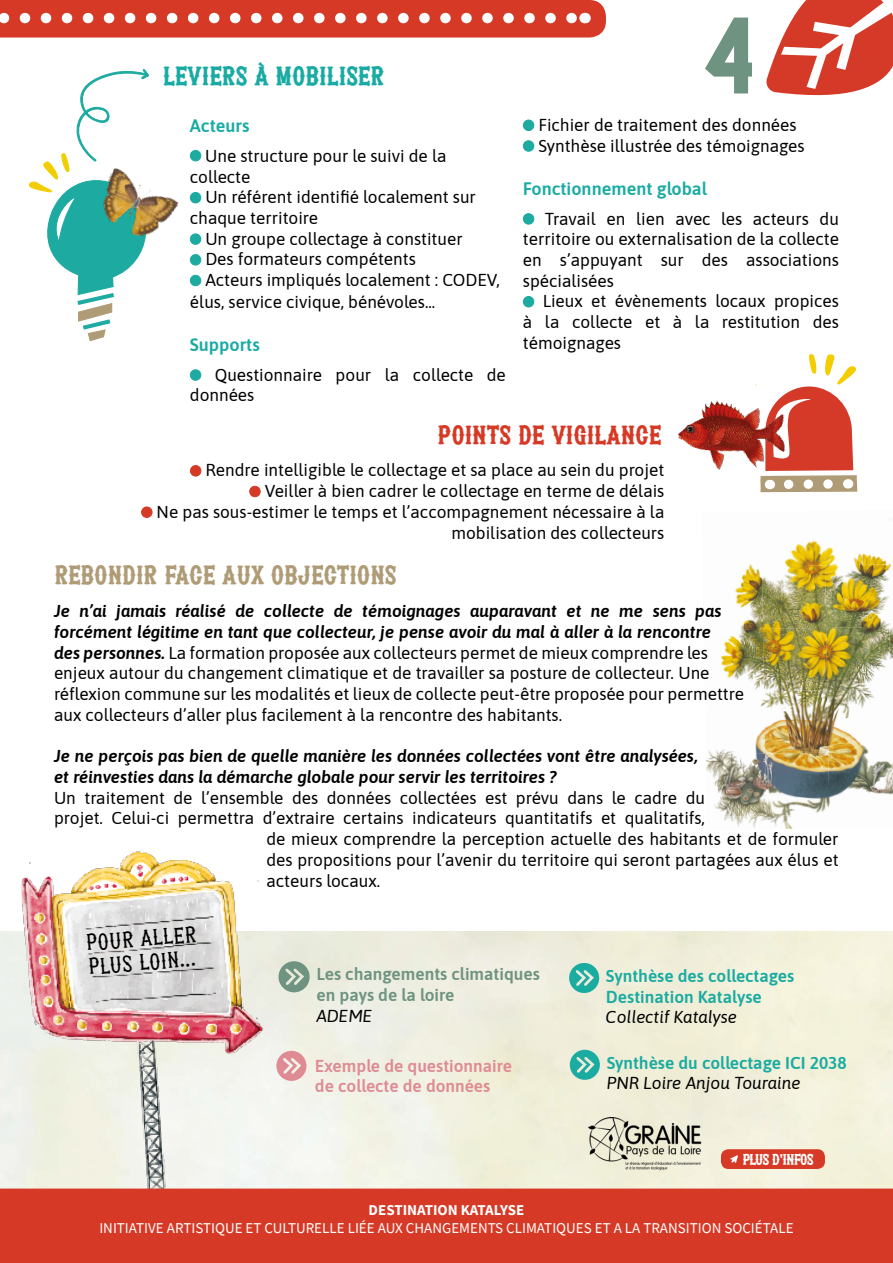
<style>
.page{position:relative;width:893px;height:1263px;background:#fff}
.page>*{position:absolute;margin:0;border:0;box-sizing:border-box;transform-origin:0 0}
.t1{font:99px "Legend M54";color:#6e9380}
.t2{font:900 21px "Patched PERSONALUSEONLY";letter-spacing:.03em;color:#af9c76}
.t3{font:900 21px "Patched PERSONALUSEONLY";letter-spacing:.03em;color:#d63a26}
.t4{font:900 21px "Patched PERSONALUSEONLY";letter-spacing:.03em;color:#19aba3}
.t5{font:600 18px "Asap";color:#19aba3}
.t6{font:500 18px "Patched PERSONALUSEONLY";color:#000}
.t7{font:17.25px/20.7px "Asap";color:#000}
.t8{font:italic 600 17.25px/20.7px "Asap";color:#000}
.t9{font:600 17.25px/20.7px "Asap";color:#1aaba1}
.t10{font:600 17.25px "Asap";color:#df8b93}
.t11{font:600 17.25px "Asap";color:#6e9380}
.t12{font:italic 17.25px "Asap";color:#000}
.t13{font:15px "Source Sans Pro";color:#fff}
.t14{font:700 15px "Source Sans Pro";color:#fff}
.t15{font:900 12px "Patched PERSONALUSEONLY";letter-spacing:-.04em;color:#fff}
.s1{font-weight:600;font-style:italic}
.s2{font-weight:400;font-style:italic;color:#000}
</style>
<div class="page">
<img style="left:749px;top:541px;width:75px;height:26px">
<img style="left:824px;top:547px;width:63px;height:17px">
<img style="left:889px;top:518px;width:4px;height:129px">
<img style="left:720px;top:567px;width:43px;height:123px">
<img style="left:762px;top:564px;width:127px;height:65px">
<img style="left:763px;top:627px;width:127px;height:63px">
<img style="left:890px;top:647px;width:3px;height:12px">
<img style="left:708px;top:690px;width:119px;height:62px">
<img style="left:827px;top:689px;width:63px;height:63px">
<img style="left:706px;top:752px;width:122px;height:62px">
<img style="left:828px;top:751px;width:65px;height:56px">
<img style="left:892px;top:793px;width:1px;height:14px">
<img style="left:724px;top:814px;width:69px;height:15px">
<img style="left:0;top:931px;width:893px;height:257px">
<svg style="left:0;top:0;width:606px;height:38px;background:#db5241"></svg>
<div style="left:761px;top:476px;width:96px;height:15px;background:#af9c76"></div>
<div style="left:760px;top:475px;width:97px;height:17px;border:1px solid #af9c76"></div>
<svg style="left:765px;top:354px;width:92px;height:139px"></svg>
<div style="left:190px;top:150px;width:11px;height:11px;background:#1daaa1;border-radius:50%"></div>
<div style="left:190px;top:150px;width:11px;height:11px;border:1px solid #1daaa1;border-radius:50%"></div>
<div style="left:190px;top:192px;width:11px;height:11px;background:#1daaa1;border-radius:50%"></div>
<div style="left:190px;top:192px;width:11px;height:11px;border:1px solid #1daaa1;border-radius:50%"></div>
<div style="left:190px;top:234px;width:11px;height:10px;background:#1daaa1;border-radius:50%"></div>
<div style="left:190px;top:233px;width:11px;height:12px;border:1px solid #1daaa1;border-radius:50%"></div>
<div style="left:190px;top:255px;width:11px;height:10px;background:#1daaa1;border-radius:50%"></div>
<div style="left:190px;top:254px;width:11px;height:11px;border:1px solid #1daaa1;border-radius:50%"></div>
<div style="left:190px;top:275px;width:11px;height:11px;background:#1daaa1;border-radius:50%"></div>
<div style="left:190px;top:275px;width:11px;height:11px;border:1px solid #1daaa1;border-radius:50%"></div>
<div style="left:190px;top:370px;width:11px;height:10px;background:#1daaa1;border-radius:50%"></div>
<div style="left:190px;top:369px;width:11px;height:12px;border:1px solid #1daaa1;border-radius:50%"></div>
<div style="left:523px;top:120px;width:11px;height:11px;background:#1daaa1;border-radius:50%"></div>
<div style="left:523px;top:120px;width:11px;height:11px;border:1px solid #1daaa1;border-radius:50%"></div>
<div style="left:523px;top:141px;width:11px;height:10px;background:#1daaa1;border-radius:50%"></div>
<div style="left:523px;top:140px;width:11px;height:12px;border:1px solid #1daaa1;border-radius:50%"></div>
<div style="left:523px;top:214px;width:11px;height:10px;background:#1daaa1;border-radius:50%"></div>
<div style="left:523px;top:213px;width:11px;height:12px;border:1px solid #1daaa1;border-radius:50%"></div>
<div style="left:523px;top:296px;width:11px;height:11px;background:#1daaa1;border-radius:50%"></div>
<div style="left:523px;top:296px;width:11px;height:11px;border:1px solid #1daaa1;border-radius:50%"></div>
<div style="left:190px;top:466px;width:11px;height:10px;background:#d53a26;border-radius:50%"></div>
<div style="left:190px;top:465px;width:11px;height:11px;border:1px solid #d53a26;border-radius:50%"></div>
<div style="left:250px;top:486px;width:10px;height:11px;background:#d53a26;border-radius:50%"></div>
<div style="left:249px;top:486px;width:12px;height:11px;border:1px solid #d53a26;border-radius:50%"></div>
<div style="left:142px;top:507px;width:10px;height:10px;background:#d53a26;border-radius:50%"></div>
<div style="left:141px;top:507px;width:11px;height:11px;border:1px solid #d53a26;border-radius:50%"></div>
<svg style="left:766px;top:0;width:127px;height:96px"></svg>
<img style="left:150px;top:190px;width:29px;height:44px">
<div style="left:721px;top:1149px;width:104px;height:20px;background:#d63a26;border-radius:8px"></div>
<svg style="left:730px;top:1155px;width:8px;height:8px"></svg>
<img style="left:589px;top:1118px;width:114px;height:59px">
<svg style="left:279px;top:961px;width:31px;height:31px"></svg>
<svg style="left:276px;top:1051px;width:30px;height:30px"></svg>
<svg style="left:569px;top:963px;width:30px;height:30px"></svg>
<img style="left:21px;top:851px;width:245px;height:337px">
<div style="left:0;top:1188px;width:893px;height:75px;background:#d63a26"></div>
<svg style="left:28px;top:69px;width:122px;height:273px"></svg>
<svg style="left:570px;top:1050px;width:30px;height:30px"></svg>
<img style="left:651px;top:391px;width:164px;height:83px">
<p class="t4" style="left:163px;top:57px;width:222px">LEVIERS À MOBILISER</p>
<p class="t5" style="left:190px;top:113px;width:61px">Acteurs</p>
<p class="t7" style="left:190px;top:144px;width:258px;text-indent:15px">Une structure pour le suivi de la collecte</p>
<p class="t7" style="left:190px;top:186px;width:287px;text-indent:15px">Un référent identifié localement sur chaque territoire</p>
<p class="t7" style="left:205px;top:227px;width:259px">Un groupe collectage à constituer</p>
<p class="t7" style="left:205px;top:248px;width:212px">Des formateurs compétents</p>
<p class="t7" style="left:190px;top:268px;width:312px;line-height:21.6px;text-indent:15px">Acteurs impliqués localement : CODEV, élus, service civique, bénévoles...</p>
<p class="t5" style="left:190px;top:332px;width:71px">Supports</p>
<p class="t7" style="left:190px;top:363px;width:317px;text-indent:25px">Questionnaire pour la collecte de données</p>
<p class="t1" style="left:702px;top:1px;width:55px">4</p>
<p class="t7" style="left:538px;top:114px;width:260px">Fichier de traitement des données</p>
<p class="t7" style="left:538px;top:134px;width:268px">Synthèse illustrée des témoignages</p>
<p class="t5" style="left:523px;top:176px;width:186px">Fonctionnement global</p>
<p class="t7" style="left:523px;top:207px;width:318px;text-align:justify;text-indent:22px">Travail en lien avec les acteurs du territoire ou externalisation de la collecte en s’appuyant sur des associations spécialisées</p>
<p class="t7" style="left:523px;top:290px;width:318px;text-align:justify;text-indent:20px">Lieux et évènements locaux propices à la collecte et à la restitution des témoignages</p>
<p class="t3" style="left:438px;top:415px;width:225px">POINTS DE VIGILANCE</p>
<p class="t7" style="left:205px;top:459px;width:460px">Rendre intelligible le collectage et sa place au sein du projet</p>
<p class="t7" style="left:265px;top:480px;width:401px">Veiller à bien cadrer le collectage en terme de délais</p>
<p class="t7" style="left:157px;top:500px;width:509px;text-align:right">Ne pas sous-estimer le temps et l’accompagnement nécessaire à la mobilisation des collecteurs</p>
<p class="t2" style="left:55px;top:556px;width:343px">REBONDIR FACE AUX OBJECTIONS</p>
<p class="t7" style="left:54px;top:600px;width:692px"><span class="s1">Je n’ai jamais réalisé de collecte de témoignages auparavant et ne me sens pas forcément légitime en tant que collecteur, je pense avoir du mal à aller à la rencontre<br>des personnes.</span> La formation proposée aux collecteurs permet de mieux comprendre les enjeux autour du changement climatique et de travailler sa posture de collecteur. Une réflexion commune sur les modalités et lieux de collecte peut-être proposée pour permettre aux collecteurs d’aller plus facilement à la rencontre des habitants.</p>
<p class="t8" style="left:54px;top:745px;width:645px">Je ne perçois pas bien de quelle manière les données collectées vont être analysées, et réinvesties dans la démarche globale pour servir les territoires ?</p>
<p class="t7" style="left:54px;top:786px;width:653px">Un traitement de l’ensemble des données collectées est prévu dans le cadre du</p>
<p class="t7" style="left:54px;top:807px;width:653px">projet. Celui-ci permettra d’extraire certains indicateurs quantitatifs et qualitatifs,</p>
<p class="t7" style="left:266px;top:828px;width:574px">de mieux comprendre la perception actuelle des habitants et de formuler</p>
<p class="t7" style="left:266px;top:848px;width:574px">des propositions pour l’avenir du territoire qui seront partagées aux élus et</p>
<p class="t7" style="left:266px;top:869px;width:115px">acteurs locaux.</p>
<p class="t6" style="left:86px;top:926px;width:111px;rotate:-4deg">Pour aller</p>
<p class="t6" style="left:87px;top:950px;width:109px;rotate:-4deg">plus loin...</p>
<p class="t11" style="left:316px;top:962px;width:225px">Les changements climatiques</p>
<p class="t11" style="left:316px;top:983px;width:139px">en pays de la loire</p>
<p class="t12" style="left:316px;top:1003px;width:57px">ADEME</p>
<p class="t10" style="left:315px;top:1053px;width:199px">Exemple de questionnaire</p>
<p class="t10" style="left:315px;top:1074px;width:177px">de collecte de données</p>
<p class="t9" style="left:606px;top:965px;width:190px">Synthèse des collectages<br>Destination Katalyse</p>
<p class="t12" style="left:606px;top:1005px;width:133px">Collectif Katalyse</p>
<p class="t9" style="left:607px;top:1051px;width:242px">Synthèse du collectage ICI 2038<br><span class="s2">PNR Loire Anjou Touraine</span></p>
<p class="t15" style="left:743px;top:1148px;width:72px">PLUS D’INFOS</p>
<p class="t14" style="left:369px;top:1199px;width:157px">DESTINATION KATALYSE</p>
<p class="t13" style="left:99px;top:1218px;width:696px">INITIATIVE ARTISTIQUE ET CULTURELLE LIÉE AUX CHANGEMENTS CLIMATIQUES ET A LA TRANSITION SOCIÉTALE</p>
</div>
